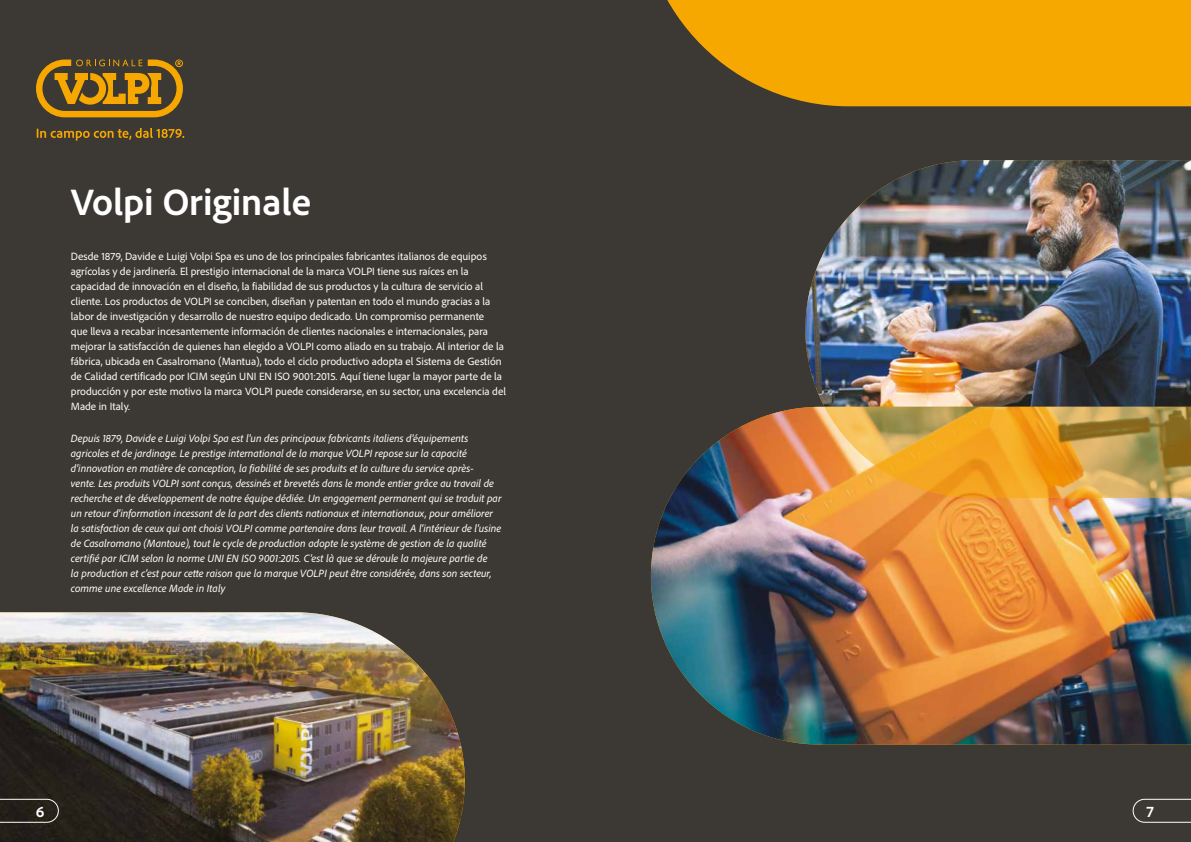
<style>
.page{position:relative;width:1191px;height:842px;background:#3c3834}
.page>*{position:absolute;margin:0;border:0;box-sizing:border-box;transform-origin:0 0}
.t1{font:700 38.5px "Adobe Clean";color:#fff}
.t2{font:700 16px "Adobe Clean";color:#fff}
.t3{font:italic 11px/15px "Adobe Clean";letter-spacing:.005em;color:#fff}
.t4{font:11px/15px "Adobe Clean";color:#fff}
</style>
<div class="page">
<svg style="left:667px;top:0;width:524px;height:106px;background:#e39c05"></svg>
<img style="left:805px;top:160px;width:386px;height:247px">
<img style="left:651px;top:407px;width:540px;height:337px">
<svg style="left:37px;top:128px;width:147px;height:13px"></svg>
<svg style="left:36px;top:60px;width:147px;height:57px"></svg>
<svg style="left:824px;top:407px;width:367px;height:91px;background:#d9a03c"></svg>
<img style="left:0;top:612px;width:465px;height:230px">
<svg style="left:1132px;top:798px;width:59px;height:25px"></svg>
<svg style="left:0;top:798px;width:264px;height:44px;background:#2f291e"></svg>
<h1 class="t1" style="left:71px;top:177px;width:242px">Volpi Originale</h1>
<p class="t4" style="left:71px;top:249px;width:436px">Desde 1879, Davide e Luigi Volpi Spa es uno de los principales fabricantes italianos de equipos agrícolas y de jardinería. El prestigio internacional de la marca VOLPI tiene sus raíces en la capacidad de innovación en el diseño, la fiabilidad de sus productos y la cultura de servicio al cliente. Los productos de VOLPI se conciben, diseñan y patentan en todo el mundo gracias a la labor de investigación y desarrollo de nuestro equipo dedicado. Un compromiso permanente<br>que lleva a recabar incesantemente información de clientes nacionales e internacionales, para mejorar la satisfacción de quienes han elegido a VOLPI como aliado en su trabajo. Al interior de la fábrica, ubicada en Casalromano (Mantua), todo el ciclo productivo adopta el Sistema de Gestión de Calidad certificado por ICIM según UNI EN ISO 9001:2015. Aquí tiene lugar la mayor parte de la producción y por este motivo la marca VOLPI puede considerarse, en su sector, una excelencia del Made in Italy.</p>
<p class="t3" style="left:71px;top:430px;width:432px">Depuis 1879, Davide e Luigi Volpi Spa est l'un des principaux fabricants italiens d'équipements agricoles et de jardinage. Le prestige international de la marque VOLPI repose sur la capacité d'innovation en matière de conception, la fiabilité de ses produits et la culture du service après&shy;vente. Les produits VOLPI sont conçus, dessinés et brevetés dans le monde entier grâce au travail de recherche et de développement de notre équipe dédiée. Un engagement permanent qui se traduit par un retour d'information incessant de la part des clients nationaux et internationaux, pour améliorer la satisfaction de ceux qui ont choisi VOLPI comme partenaire dans leur travail. A l'intérieur de l'usine de Casalromano (Mantoue), tout le cycle de production adopte le système de gestion de la qualité certifié par ICIM selon la norme UNI EN ISO 9001:2015. C'est là que se déroule la majeure partie de<br>la production et c'est pour cette raison que la marque VOLPI peut être considérée, dans son secteur, comme une excellence Made in Italy</p>
<h2 class="t2" style="left:36px;top:801px;width:10px">6</h2>
<h2 class="t2" style="left:1146px;top:801px;width:9px">7</h2>
</div>
